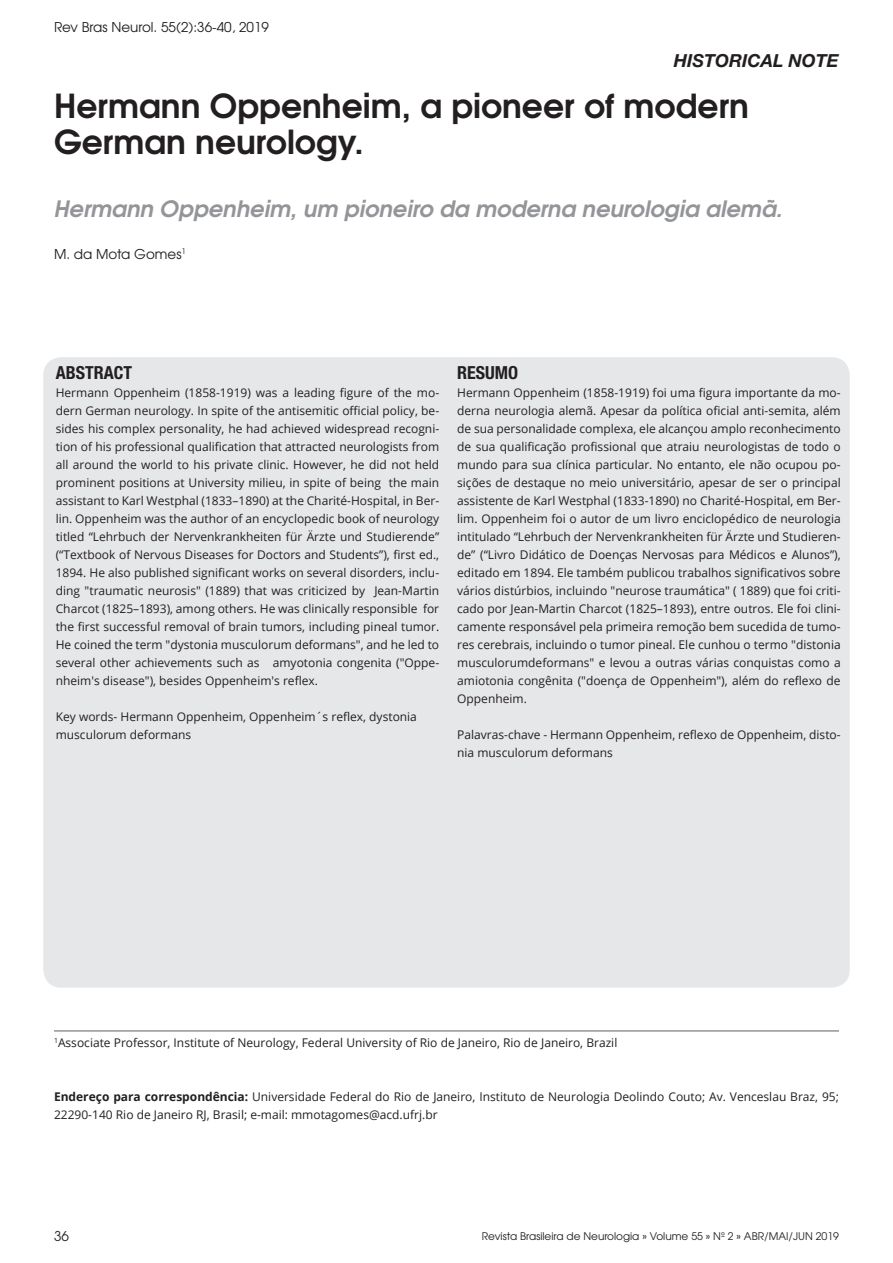
<style>
.page{position:relative;width:893px;height:1263px;background:#fff}
.page>*{position:absolute;margin:0;border:0;box-sizing:border-box;transform-origin:0 0}
.Título_Principal{font:700 33px/36px "Te X Gyre Adventor";color:#231f20}
.Título_Inglês{font:italic 700 22.5px "Te X Gyre Adventor";color:#939598}
.Titulo_italico{font:italic 700 18px "Helvetica Neue LT Std";color:#231f20}
.Título_Interno{font:700 condensed 18px "Helvetica Neue LT Std";color:#231f20}
.Autores{font:13.5px "Te X Gyre Adventor";color:#231f20}
.Abstract{font:12px/18px "Open Sans";color:#231f20;text-align:justify}
.Título_Interno-2{font:12px/18px "Open Sans";color:#231f20}
.t1{font:10.5px "Te X Gyre Adventor";color:#231f20}
.s1{font-weight:700}
</style>
<div class="page">
<div style="left:43px;top:357px;width:807px;height:631px;background:#e6e7e9;border-radius:18px"></div>
<hr style="left:54px;top:1030px;width:785px;height:2px;background:#939598">
<p class="Autores" style="left:54px;top:17px;width:217px">Rev Bras Neurol. 55(2):36-40, 2019</p>
<p class="Titulo_italico" style="left:674px;top:49px;width:167px">HISTORICAL NOTE</p>
<p class="Título_Principal" style="left:54px;top:84px;width:696px">Hermann Oppenheim, a pioneer of modern<br>German neurology.</p>
<p class="Título_Inglês" style="left:54px;top:189px;width:730px">Hermann Oppenheim, um pioneiro da moderna neurologia alemã.</p>
<p class="Autores" style="left:54px;top:243px;width:133px">M. da Mota Gomes<sup>1</sup></p>
<p class="Título_Interno" style="left:56px;top:361px;width:78px">ABSTRACT</p>
<p class="Abstract" style="left:56px;top:383px;width:385px">Hermann Oppenheim (1858-1919) was a leading figure of the mo&shy;dern German neurology. In spite of the antisemitic official policy, be&shy;sides his complex personality, he had achieved widespread recogni&shy;tion of his professional qualification that attracted neurologists from all around the world to his private clinic. However, he did not held prominent positions at University milieu, in spite of being the main assistant to Karl Westphal (1833–1890) at the Charité-Hospital, in Ber&shy;lin. Oppenheim was the author of an encyclopedic book of neurology titled “Lehrbuch der Nervenkrankheiten für Ärzte und Studierende” (“Textbook of Nervous Diseases for Doctors and Students”), first ed., 1894. He also published significant works on several disorders, inclu&shy;ding "traumatic neurosis" (1889) that was criticized by Jean-Martin Charcot (1825–1893), among others. He was clinically responsible for the first successful removal of brain tumors, including pineal tumor.<br>He coined the term "dystonia musculorum deformans", and he led to several other achievements such as amyotonia congenita ("Oppe&shy;nheim's disease"), besides Oppenheim's reflex.</p>
<p class="Título_Interno-2" style="left:56px;top:707px;width:363px">Key words- Hermann Oppenheim, Oppenheim´s reflex, dystonia musculorum deformans</p>
<p class="Título_Interno" style="left:457px;top:361px;width:63px">RESUMO</p>
<p class="Abstract" style="left:457px;top:383px;width:385px">Hermann Oppenheim (1858-1919) foi uma figura importante da mo&shy;derna neurologia alemã. Apesar da política oficial anti-semita, além de sua personalidade complexa, ele alcançou amplo reconhecimento de sua qualificação profissional que atraiu neurologistas de todo o mundo para sua clínica particular. No entanto, ele não ocupou po&shy;sições de destaque no meio universitário, apesar de ser o principal assistente de Karl Westphal (1833-1890) no Charité-Hospital, em Ber&shy;lim. Oppenheim foi o autor de um livro enciclopédico de neurologia intitulado “Lehrbuch der Nervenkrankheiten für Ärzte und Studieren&shy;de” (“Livro Didático de Doenças Nervosas para Médicos e Alunos”), editado em 1894. Ele também publicou trabalhos significativos sobre vários distúrbios, incluindo "neurose traumática" ( 1889) que foi criti&shy;cado por Jean-Martin Charcot (1825–1893), entre outros. Ele foi clini&shy;camente responsável pela primeira remoção bem sucedida de tumo&shy;res cerebrais, incluindo o tumor pineal. Ele cunhou o termo "distonia musculorumdeformans" e levou a outras várias conquistas como a amiotonia congênita ("doença de Oppenheim"), além do reflexo de Oppenheim.</p>
<p class="Abstract" style="left:457px;top:725px;width:385px">Palavras-chave - Hermann Oppenheim, reflexo de Oppenheim, disto&shy;nia musculorum deformans</p>
<p class="Abstract" style="left:54px;top:1033px;width:565px"><sup>1</sup>Associate Professor, Institute of Neurology, Federal University of Rio de Janeiro, Rio de Janeiro, Brazil</p>
<p class="Abstract" style="left:54px;top:1087px;width:786px"><span class="s1">Endereço para correspondência:</span> Universidade Federal do Rio de Janeiro, Instituto de Neurologia Deolindo Couto; Av. Venceslau Braz, 95;<br>22290-140 Rio de Janeiro RJ, Brasil; e-mail: mmotagomes@acd.ufrj.br</p>
<p class="Autores" style="left:54px;top:1226px;width:16px">36</p>
<p class="t1" style="left:482px;top:1228px;width:359px">Revista Brasileira de Neurologia » Volume 55 » Nº 2 » ABR/MAI/JUN 2019</p>
</div>
